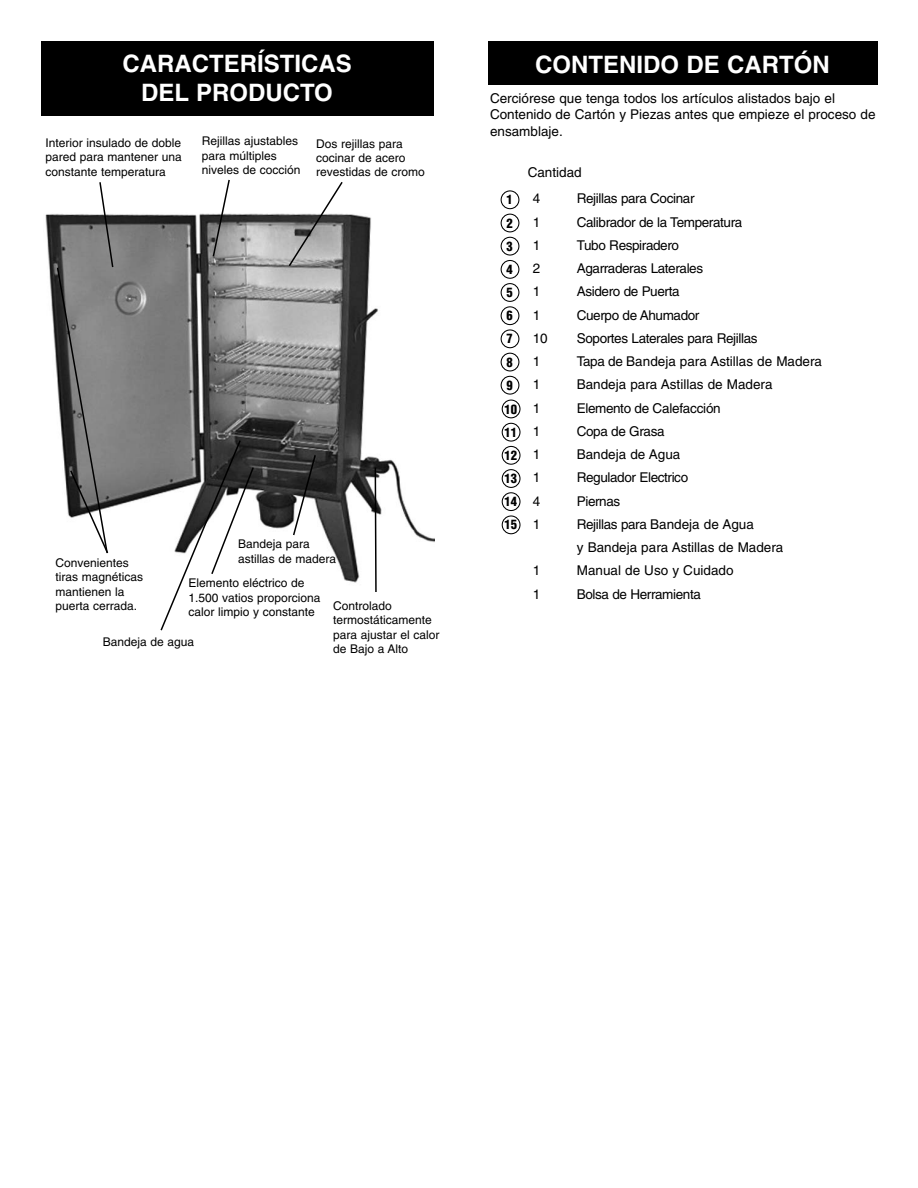
<style>
.page{position:relative;width:918px;height:1188px;background:#fff}
.page>*{position:absolute;margin:0;border:0;box-sizing:border-box;transform-origin:0 0}
.t1{font:700 24px/28.8px "Helvetica";color:#fff;text-align:center}
.t2{font:13.5px/16.2px "Helvetica";letter-spacing:-.01em;color:#000}
.t3{font:13.5px "Helvetica";letter-spacing:-.03em;color:#000}
.t4{font:900 condensed 12.6px/23.2px "Helvetica";letter-spacing:-.005em;color:#000}
.t5{font:12px/14.4px "Helvetica";color:#000}
</style>
<div class="page">
<img style="left:45px;top:213px;width:390px;height:370px">
<svg style="left:374px;top:466px;width:3px;height:126px"></svg>
<svg style="left:287px;top:182px;width:57px;height:86px"></svg>
<svg style="left:212px;top:179px;width:19px;height:79px"></svg>
<svg style="left:159px;top:439px;width:96px;height:192px"></svg>
<svg style="left:292px;top:453px;width:25px;height:84px"></svg>
<div style="left:488px;top:42px;width:390px;height:43px;background:#000"></div>
<svg style="left:501px;top:190px;width:20px;height:344px"></svg>
<div style="left:41px;top:41px;width:392px;height:75px;background:#000"></div>
<svg style="left:56px;top:182px;width:58px;height:373px"></svg>
<h1 class="t1" style="left:122px;top:52px;width:231px">CARACTERÍSTICAS<br>DEL PRODUCTO</h1>
<p class="t5" style="left:45px;top:137px;width:138px;text-align:justify">Interior insulado de doble pared para mantener una constante temperatura</p>
<p class="t5" style="left:202px;top:135px;width:100px">Rejillas ajustables para múltiples niveles de cocción</p>
<p class="t5" style="left:316px;top:137px;width:110px">Dos rejillas para cocinar de acero revestidas de cromo</p>
<p class="t5" style="left:238px;top:538px;width:100px">Bandeja para astillas de madera</p>
<p class="t5" style="left:188px;top:577px;width:134px">Elemento eléctrico de<br>1.500 vatios proporciona calor limpio y constante</p>
<p class="t5" style="left:56px;top:557px;width:89px">Convenientes tiras magnéticas mantienen la puerta cerrada.</p>
<p class="t5" style="left:333px;top:600px;width:108px">Controlado termostáticamente para ajustar el calor de Bajo a Alto</p>
<p class="t5" style="left:103px;top:635px;width:93px">Bandeja de agua</p>
<h1 class="t1" style="left:535px;top:52px;width:296px">CONTENIDO DE CARTÓN</h1>
<p class="t2" style="left:490px;top:92px;width:387px">Cerciórese que tenga todos los artículos alistados bajo el<br>Contenido de Cartón y Piezas antes que empieze el proceso de ensamblaje.</p>
<p class="t4" style="left:505px;top:189px;width:14px">1<br>2<br>3<br>4<br>5<br>6<br>7<br>8<br>9<br>10<br>11<br>12<br>13<br>14<br>15</p>
<p class="t2" style="left:528px;top:165px;width:56px">Cantidad</p>
<p class="t2" style="left:533px;top:192px;width:9px">4</p>
<p class="t3" style="left:577px;top:194px;width:119px">Rejillas para Cocinar</p>
<p class="t2" style="left:533px;top:215px;width:9px">1</p>
<p class="t3" style="left:577px;top:217px;width:167px">Calibrador de la Temperatura</p>
<p class="t2" style="left:533px;top:238px;width:9px">1</p>
<p class="t3" style="left:577px;top:240px;width:104px">Tubo Respiradero</p>
<p class="t2" style="left:533px;top:262px;width:9px">2</p>
<p class="t3" style="left:577px;top:264px;width:128px">Agarraderas Laterales</p>
<p class="t2" style="left:533px;top:285px;width:9px">1</p>
<p class="t3" style="left:577px;top:287px;width:104px">Asidero de Puerta</p>
<p class="t2" style="left:533px;top:308px;width:9px">1</p>
<p class="t3" style="left:577px;top:310px;width:124px">Cuerpo de Ahumador</p>
<p class="t2" style="left:533px;top:331px;width:16px">10</p>
<p class="t3" style="left:577px;top:333px;width:182px">Soportes Laterales para Rejillas</p>
<p class="t2" style="left:533px;top:355px;width:9px">1</p>
<p class="t2" style="left:577px;top:355px;width:247px">Tapa de Bandeja para Astillas de Madera</p>
<p class="t2" style="left:533px;top:378px;width:9px">1</p>
<p class="t2" style="left:577px;top:378px;width:197px">Bandeja para Astillas de Madera</p>
<p class="t2" style="left:533px;top:401px;width:9px">1</p>
<p class="t2" style="left:577px;top:401px;width:146px">Elemento de Calefacción</p>
<p class="t2" style="left:533px;top:424px;width:9px">1</p>
<p class="t3" style="left:577px;top:426px;width:89px">Copa de Grasa</p>
<p class="t2" style="left:533px;top:448px;width:9px">1</p>
<p class="t2" style="left:577px;top:448px;width:105px">Bandeja de Agua</p>
<p class="t2" style="left:533px;top:471px;width:9px">1</p>
<p class="t3" style="left:577px;top:473px;width:113px">Regulador Electrico</p>
<p class="t2" style="left:533px;top:494px;width:9px">4</p>
<p class="t3" style="left:577px;top:496px;width:45px">Piernas</p>
<p class="t2" style="left:533px;top:517px;width:9px">1</p>
<p class="t2" style="left:577px;top:514px;width:208px;line-height:23.2px">Rejillas para Bandeja de Agua<br>y Bandeja para Astillas de Madera</p>
<p class="t2" style="left:533px;top:564px;width:9px">1</p>
<p class="t2" style="left:577px;top:564px;width:158px">Manual de Uso y Cuidado</p>
<p class="t2" style="left:533px;top:587px;width:9px">1</p>
<p class="t3" style="left:577px;top:589px;width:126px">Bolsa de Herramienta</p>
</div>
